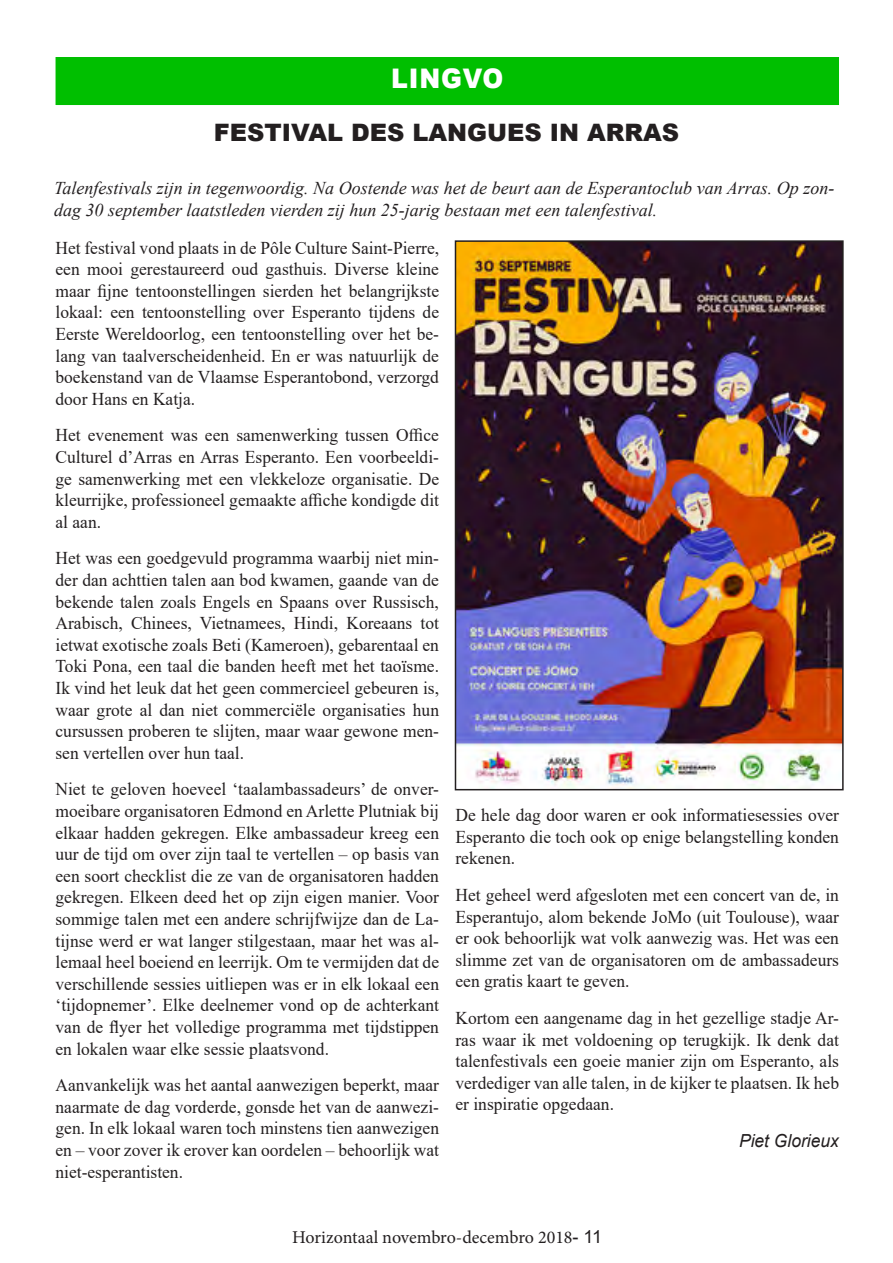
<style>
.page{position:relative;width:893px;height:1263px;background:#fff}
.page>*{position:absolute;margin:0;border:0;box-sizing:border-box;transform-origin:0 0}
.t1{font:900 27px "Arial";letter-spacing:.035em;color:#fff;scale:.93 1}
.t2{font:900 24px "Arial";color:#231f20}
.t3{font:18px/21.6px "Times New Roman";color:#231f20;text-align:justify}
.t4{font:italic 18px/21.6px "Times New Roman";color:#231f20}
.t5{font:18px "Minion Pro";color:#231f20}
.t6{font:italic 18px "Arial";color:#231f20}
.s1{font-family:"Arial"}
</style>
<div class="page">
<div style="left:55px;top:56px;width:785px;height:50px;background:#00bf00"></div>
<div style="left:54px;top:56px;width:786px;height:51px;border:2px solid #fff"></div>
<img style="left:458px;top:243px;width:383px;height:544px">
<div style="left:455px;top:240px;width:389px;height:550px;border:2px solid #231f20"></div>
<p class="t1" style="left:391px;top:59px;width:122px">LINGVO</p>
<p class="t2" style="left:214px;top:115px;width:467px">FESTIVAL DES LANGUES IN ARRAS</p>
<p class="t4" style="left:54px;top:177px;width:782px">Talenfestivals zijn in tegenwoordig. Na Oostende was het de beurt aan de Esperantoclub van Arras. Op zon&shy;dag 30 september laatstleden vierden zij hun 25-jarig bestaan met een talenfestival.</p>
<p class="t3" style="left:56px;top:236px;width:385px">Het festival vond plaats in de Pôle Culture Saint-Pierre, een mooi gerestaureerd oud gasthuis. Diverse kleine maar fijne tentoonstellingen sierden het belangrijkste lokaal: een tentoonstelling over Esperanto tijdens de Eerste Wereldoorlog, een tentoonstelling over het be&shy;lang van taalverscheidenheid. En er was natuurlijk de boekenstand van de Vlaamse Esperantobond, verzorgd door Hans en Katja.</p>
<p class="t3" style="left:56px;top:424px;width:385px">Het evenement was een samenwerking tussen Office Culturel d’Arras en Arras Esperanto. Een voorbeeldi&shy;ge samenwerking met een vlekkeloze organisatie. De kleurrijke, professioneel gemaakte affiche kondigde dit al aan.</p>
<p class="t3" style="left:56px;top:547px;width:385px">Het was een goedgevuld programma waarbij niet min&shy;der dan achttien talen aan bod kwamen, gaande van de bekende talen zoals Engels en Spaans over Russisch, Arabisch, Chinees, Vietnamees, Hindi, Koreaans tot ietwat exotische zoals Beti (Kameroen), gebarentaal en Toki Pona, een taal die banden heeft met het taoïsme.<br>Ik vind het leuk dat het geen commercieel gebeuren is, waar grote al dan niet commerciële organisaties hun cursussen proberen te slijten, maar waar gewone men&shy;sen vertellen over hun taal.</p>
<p class="t3" style="left:56px;top:778px;width:385px">Niet te geloven hoeveel ‘taalambassadeurs’ de onver&shy;moeibare organisatoren Edmond en Arlette Plutniak bij elkaar hadden gekregen. Elke ambassadeur kreeg een uur de tijd om over zijn taal te vertellen – op basis van een soort checklist die ze van de organisatoren hadden gekregen. Elkeen deed het op zijn eigen manier. Voor sommige talen met een andere schrijfwijze dan de La&shy;tijnse werd er wat langer stilgestaan, maar het was al&shy;lemaal heel boeiend en leerrijk. Om te vermijden dat de verschillende sessies uitliepen was er in elk lokaal een ‘tijdopnemer’. Elke deelnemer vond op de achterkant van de flyer het volledige programma met tijdstippen en lokalen waar elke sessie plaatsvond.</p>
<p class="t3" style="left:56px;top:1074px;width:385px">Aanvankelijk was het aantal aanwezigen beperkt, maar naarmate de dag vorderde, gonsde het van de aanwezi&shy;gen. In elk lokaal waren toch minstens tien aanwezigen en – voor zover ik erover kan oordelen – behoorlijk wat niet-esperantisten.</p>
<p class="t3" style="left:455px;top:804px;width:385px">De hele dag door waren er ook informatiesessies over Esperanto die toch ook op enige belangstelling konden rekenen.</p>
<p class="t3" style="left:455px;top:883px;width:385px">Het geheel werd afgesloten met een concert van de, in Esperantujo, alom bekende JoMo (uit Toulouse), waar er ook behoorlijk wat volk aanwezig was. Het was een slimme zet van de organisatoren om de ambassadeurs een gratis kaart te geven.</p>
<p class="t3" style="left:455px;top:1006px;width:385px">Kortom een aangename dag in het gezellige stadje Ar&shy;ras waar ik met voldoening op terugkijk. Ik denk dat talenfestivals een goeie manier zijn om Esperanto, als verdediger van alle talen, in de kijker te plaatsen. Ik heb er inspiratie opgedaan.</p>
<p class="t6" style="left:739px;top:1129px;width:101px">Piet Glorieux</p>
<p class="t5" style="left:292px;top:1225px;width:312px">Horizontaal novembro-decembro 2018<span class="s1">- 11</span></p>
</div>
